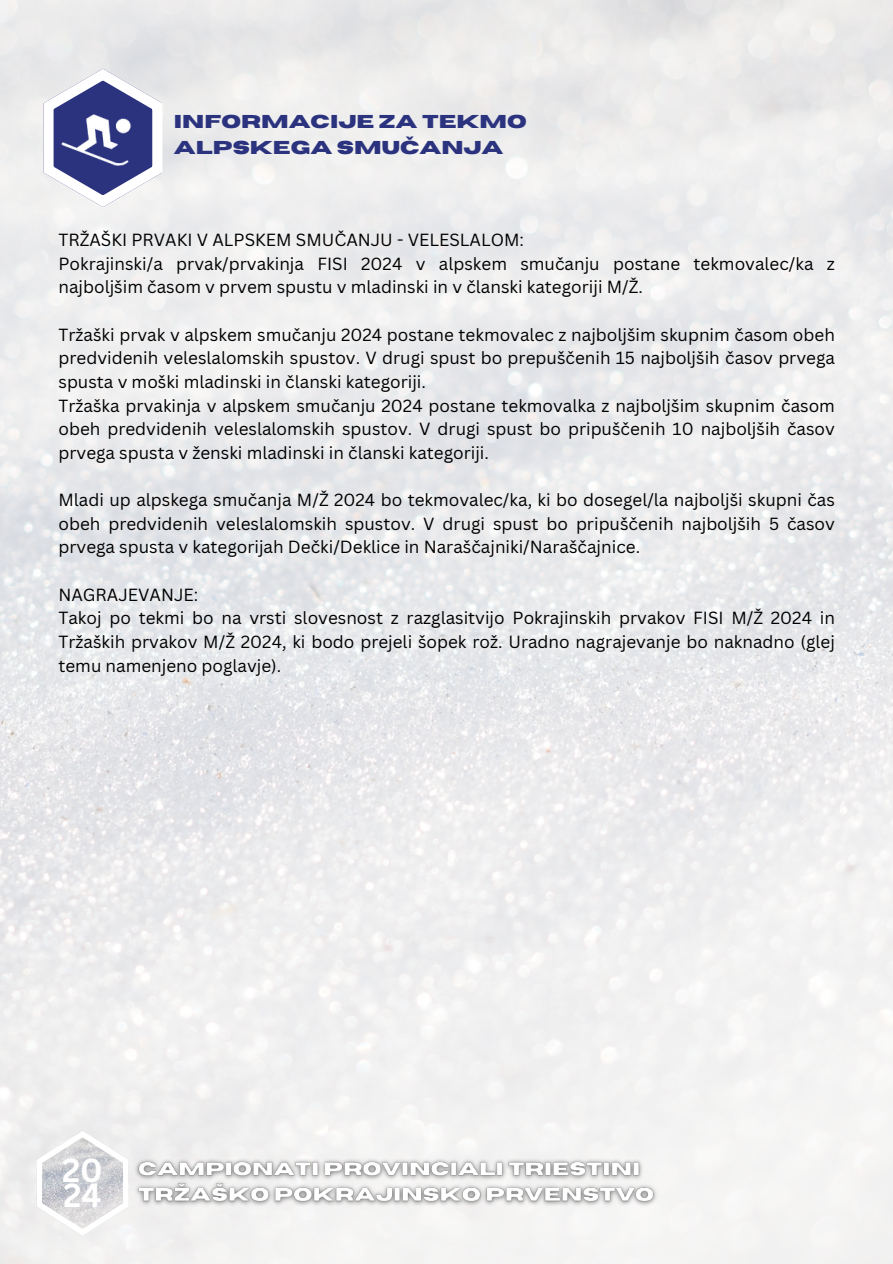
<style>
.page{position:relative;width:893px;height:1264px;background:#fff}
.page>*{position:absolute;margin:0;border:0;box-sizing:border-box;transform-origin:0 0}
.t1{font:700 32.4px/25.2px "Canva Sans";color:#fff}
.t2{font:700 18.6px/25.8px "Horizon";color:#2b337e}
.t3{font:17.1px/23.7px "Canva Sans";color:#000}
</style>
<div class="page">
<img style="left:0;top:0;width:892px;height:1263px">
<svg style="left:36px;top:1130px;width:93px;height:105px"></svg>
<svg style="left:43px;top:69px;width:119px;height:138px"></svg>
<img style="left:56px;top:97px;width:93px;height:77px">
<img style="left:131px;top:1153px;width:531px;height:57px">
<p class="t2" style="left:174px;top:109px;width:354px">INFORMACIJE ZA TEKMO<br>ALPSKEGA SMUČANJA</p>
<p class="t3" style="left:58px;top:228px;width:778px">TRŽAŠKI PRVAKI V ALPSKEM SMUČANJU - VELESLALOM:<br>Pokrajinski/a prvak/prvakinja FISI 2024 v alpskem smučanju postane tekmovalec/ka z najboljšim časom v prvem spustu v mladinski in v članski kategoriji M/Ž.</p>
<p class="t3" style="left:58px;top:323px;width:778px">Tržaški prvak v alpskem smučanju 2024 postane tekmovalec z najboljšim skupnim časom obeh predvidenih veleslalomskih spustov. V drugi spust bo prepuščenih 15 najboljših časov prvega spusta v moški mladinski in članski kategoriji.<br>Tržaška prvakinja v alpskem smučanju 2024 postane tekmovalka z najboljšim skupnim časom obeh predvidenih veleslalomskih spustov. V drugi spust bo pripuščenih 10 najboljših časov prvega spusta v ženski mladinski in članski kategoriji.</p>
<p class="t3" style="left:58px;top:488px;width:778px;text-align:justify">Mladi up alpskega smučanja M/Ž 2024 bo tekmovalec/ka, ki bo dosegel/la najboljši skupni čas obeh predvidenih veleslalomskih spustov. V drugi spust bo pripuščenih najboljših 5 časov prvega spusta v kategorijah Dečki/Deklice in Naraščajniki/Naraščajnice.</p>
<p class="t3" style="left:58px;top:582px;width:778px">NAGRAJEVANJE:<br>Takoj po tekmi bo na vrsti slovesnost z razglasitvijo Pokrajinskih prvakov FISI M/Ž 2024 in Tržaških prvakov M/Ž 2024, ki bodo prejeli šopek rož. Uradno nagrajevanje bo naknadno (glej temu namenjeno poglavje).</p>
<h1 class="t1" style="left:62px;top:1158px;width:42px">20<br>24</h1>
</div>
